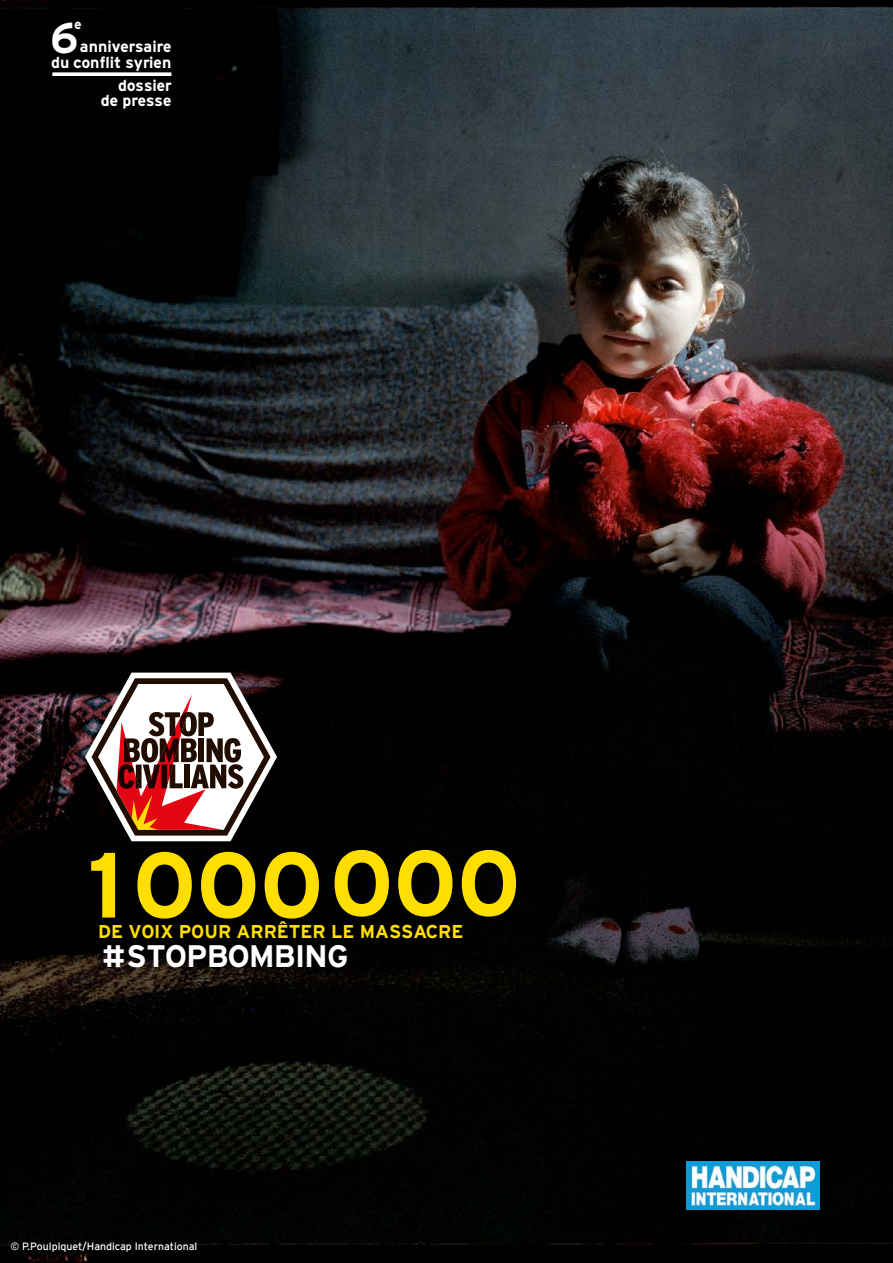
<style>
.page{position:relative;width:893px;height:1263px;background:#fff}
.page>*{position:absolute;margin:0;border:0;box-sizing:border-box;transform-origin:0 0}
.t1{font:700 92.4px "Interstate";color:#ffde00}
.t2{font:45.6px "Hitthe Road";color:#fff}
.t3{font:33px "Hitthe Road";color:#fff}
.t4{font:700 18.45px "Interstate";color:#ffde00}
.t5{font:16.8px/15.6px "Hitthe Road";color:#fff;text-align:right}
.t6{font:14.4px "Hitthe Road";color:#fff}
.t7{font:10.5px "Interstate";color:#fff}
</style>
<div class="page">
<img style="left:0;top:0;width:893px;height:1263px">
<img style="left:687px;top:1161px;width:132px;height:48px">
<svg style="left:52px;top:72px;width:119px;height:4px"></svg>
<svg style="left:85px;top:673px;width:192px;height:168px"></svg>
<p class="t6" style="left:74px;top:18px;width:9px">e</p>
<h2 class="t2" style="left:52px;top:19px;width:28px">6</h2>
<p class="t5" style="left:51px;top:40px;width:122px">anniversaire<br>du conflit syrien</p>
<p class="t5" style="left:101px;top:78px;width:72px">dossier de presse</p>
<h1 class="t1" style="left:88px;top:833px;width:238px">1000</h1>
<h1 class="t1" style="left:330px;top:831px;width:192px">000</h1>
<p class="t4" style="left:98px;top:921px;width:367px">DE VOIX POUR ARRÊTER LE MASSACRE</p>
<h3 class="t3" style="left:102px;top:942px;width:248px">#STOPBOMBING</h3>
<p class="t7" style="left:11px;top:1241px;width:188px">© P.Poulpiquet/Handicap International</p>
</div>
